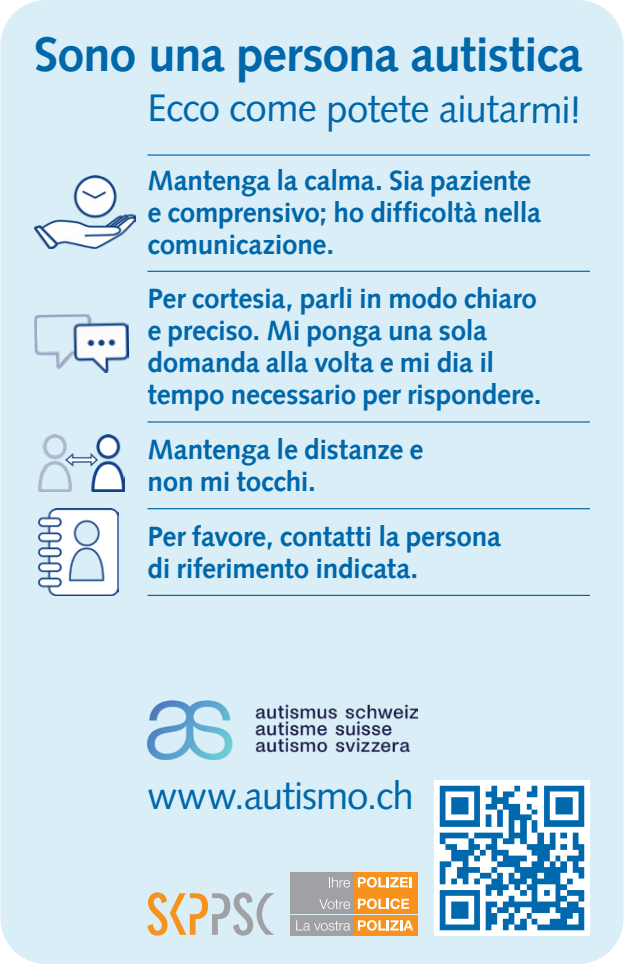
<style>
.page{position:relative;width:624px;height:964px;background:#fff}
.page>*{position:absolute;margin:0;border:0;box-sizing:border-box;transform-origin:0 0}
.t1{font:700 48.8px "Syntax";letter-spacing:-.02em;color:#0067aa}
.t2{font:38.4px "Syntax LT Std";letter-spacing:-.02em;color:#0067aa}
.t3{font:700 28px/32px "Syntax";letter-spacing:-.01em;color:#0067aa}
</style>
<div class="page">
<div style="left:0;top:0;width:623px;height:964px;background:#d9eef7;border-radius:45px"></div>
<hr style="left:147px;top:154px;width:443px;height:2px;background:#0067aa">
<hr style="left:147px;top:271px;width:443px;height:1px;background:#0067aa">
<hr style="left:147px;top:421px;width:443px;height:2px;background:#0067aa">
<hr style="left:147px;top:508px;width:443px;height:1px;background:#0067aa">
<hr style="left:147px;top:595px;width:443px;height:1px;background:#0067aa">
<img style="left:34px;top:175px;width:101px;height:73px">
<img style="left:34px;top:314px;width:95px;height:59px">
<img style="left:38px;top:435px;width:86px;height:57px">
<img style="left:39px;top:508px;width:79px;height:88px">
<img style="left:434px;top:780px;width:156px;height:155px">
<svg style="left:147px;top:892px;width:128px;height:43px"></svg>
<div style="left:290px;top:872px;width:64px;height:20px;background:#a0a1a5"></div>
<div style="left:290px;top:894px;width:64px;height:20px;background:#a0a1a5"></div>
<div style="left:290px;top:915px;width:64px;height:20px;background:#a0a1a5"></div>
<div style="left:354px;top:872px;width:63px;height:20px;background:#f7931d"></div>
<div style="left:354px;top:894px;width:63px;height:20px;background:#f7931d"></div>
<div style="left:354px;top:915px;width:63px;height:20px;background:#f7931d"></div>
<svg style="left:329px;top:877px;width:21px;height:10px"></svg>
<svg style="left:319px;top:899px;width:31px;height:10px"></svg>
<svg style="left:296px;top:920px;width:54px;height:10px"></svg>
<svg style="left:358px;top:877px;width:53px;height:10px"></svg>
<svg style="left:358px;top:898px;width:51px;height:11px"></svg>
<svg style="left:358px;top:920px;width:55px;height:10px"></svg>
<img style="left:147px;top:700px;width:270px;height:60px">
<h1 class="t1" style="left:34px;top:26px;width:550px">Sono una persona autistica</h1>
<h2 class="t2" style="left:147px;top:86px;width:436px">Ecco come potete aiutarmi!</h2>
<p class="t3" style="left:147px;top:164px;width:395px">Mantenga la calma. Sia paziente e comprensivo; ho difficoltà nella comunicazione.</p>
<p class="t3" style="left:147px;top:283px;width:395px">Per cortesia, parli in modo chiaro e preciso. Mi ponga una sola domanda alla volta e mi dia il tempo necessario per rispondere.</p>
<p class="t3" style="left:147px;top:434px;width:277px">Mantenga le distanze e non mi tocchi.</p>
<p class="t3" style="left:147px;top:520px;width:355px">Per favore, contatti la persona di riferimento indicata.</p>
<h2 class="t2" style="left:147px;top:773px;width:268px">www.autismo.ch</h2>
</div>
